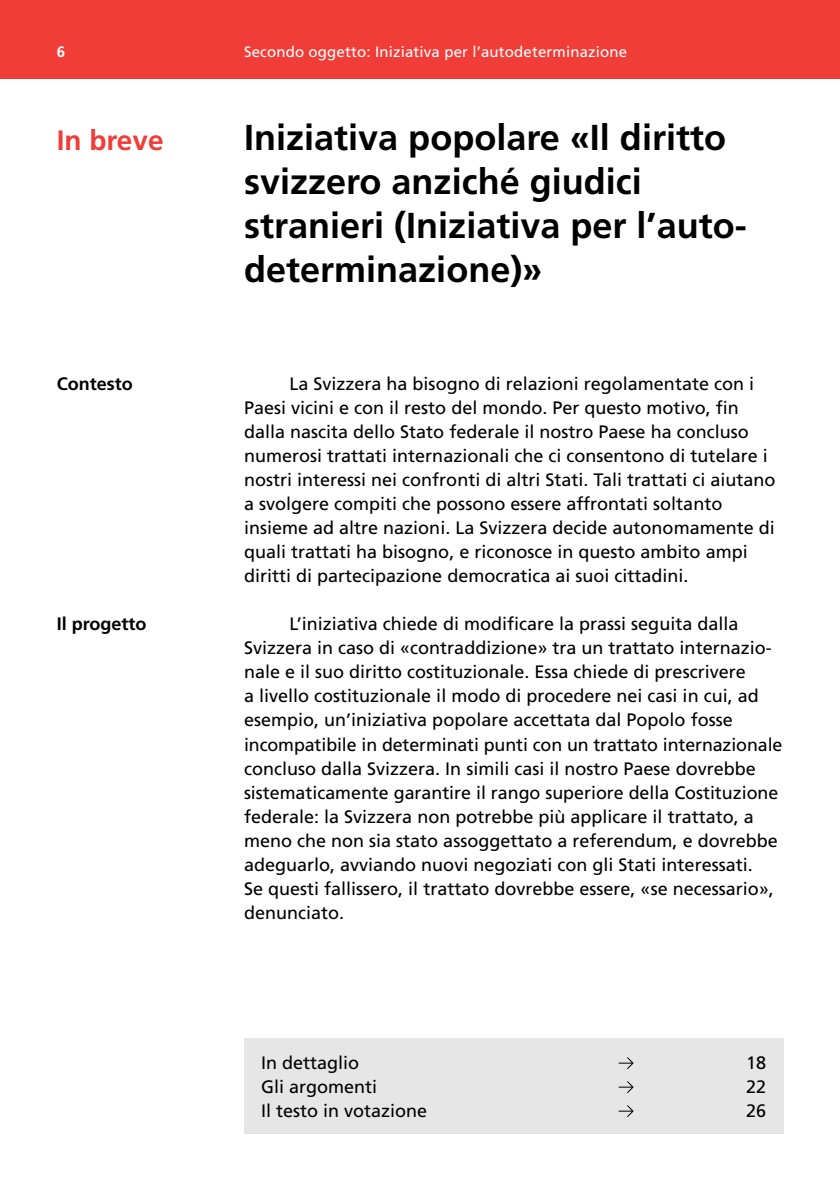
<style>
.page{position:relative;width:840px;height:1191px;background:#fff}
.page>*{position:absolute;margin:0;border:0;box-sizing:border-box;transform-origin:0 0}
.t1{font:700 36px/44px "Frutiger LT Std";color:#000}
.t2{font:700 28px "Frutiger LT Std";color:#f13d37}
.t3{font:18px/24px "Frutiger LT Std";color:#000}
.t4{font:700 18px "Frutiger LT Std";color:#000}
.t5{font:15px "Frutiger LT Std";letter-spacing:.01em;color:#fff}
.t6{font:700 15px "Frutiger LT Std";color:#fff}
</style>
<div class="page">
<div style="left:0;top:0;width:839px;height:78px;background:#f13d37"></div>
<div style="left:244px;top:1038px;width:538px;height:96px;background:#e7e6e6"></div>
<svg style="left:618px;top:1057px;width:15px;height:12px"></svg>
<svg style="left:618px;top:1081px;width:15px;height:12px"></svg>
<svg style="left:618px;top:1105px;width:15px;height:12px"></svg>
<p class="t6" style="left:57px;top:43px;width:10px">6</p>
<h2 class="t2" style="left:57px;top:124px;width:108px">In breve</h2>
<h3 class="t4" style="left:57px;top:373px;width:77px">Contesto</h3>
<h3 class="t4" style="left:57px;top:613px;width:91px">Il progetto</h3>
<h1 class="t5" style="left:244px;top:43px;width:384px">Secondo oggetto: Iniziativa per l’autodeterminazione</h1>
<h1 class="t1" style="left:244px;top:116px;width:483px">Iniziativa popolare «Il diritto svizzero anziché giudici</h1>
<h1 class="t1" style="left:244px;top:204px;width:504px">stranieri (Iniziativa per l’auto-</h1>
<h1 class="t1" style="left:244px;top:248px;width:300px">determinazione)»</h1>
<p class="t3" style="left:244px;top:372px;width:532px;text-indent:45px">La Svizzera ha bisogno di relazioni regolamentate con i Paesi vicini e con il resto del mondo. Per questo motivo, fin dalla nascita dello Stato federale il nostro Paese ha concluso numerosi trattati internazionali che ci consentono di tutelare i nostri interessi nei confronti di altri Stati. Tali trattati ci aiutano a svolgere compiti che possono essere affrontati soltanto insieme ad altre nazioni. La Svizzera decide autonomamente di quali trattati ha bisogno, e riconosce in questo ambito ampi diritti di partecipazione democratica ai suoi cittadini.</p>
<p class="t3" style="left:244px;top:612px;width:539px;text-indent:45px">L’iniziativa chiede di modificare la prassi seguita dalla Svizzera in caso di «contraddizione» tra un trattato internazio&shy;nale e il suo diritto costituzionale. Essa chiede di prescrivere<br>a livello costituzionale il modo di procedere nei casi in cui, ad esempio, un’iniziativa popolare accettata dal Popolo fosse incompatibile in determinati punti con un trattato internazionale concluso dalla Svizzera. In simili casi il nostro Paese dovrebbe sistematicamente garantire il rango superiore della Costituzione federale: la Svizzera non potrebbe più applicare il trattato, a meno che non sia stato assoggettato a referendum, e dovrebbe adeguarlo, avviando nuovi negoziati con gli Stati interessati.<br>Se questi fallissero, il trattato dovrebbe essere, «se necessario», denunciato.</p>
<p class="t3" style="left:261px;top:1051px;width:100px">In dettaglio</p>
<p class="t3" style="left:745px;top:1051px;width:22px">18</p>
<p class="t3" style="left:261px;top:1075px;width:118px">Gli argomenti</p>
<p class="t3" style="left:745px;top:1075px;width:22px">22</p>
<p class="t3" style="left:261px;top:1099px;width:168px">Il testo in votazione</p>
<p class="t3" style="left:745px;top:1099px;width:22px">26</p>
</div>
